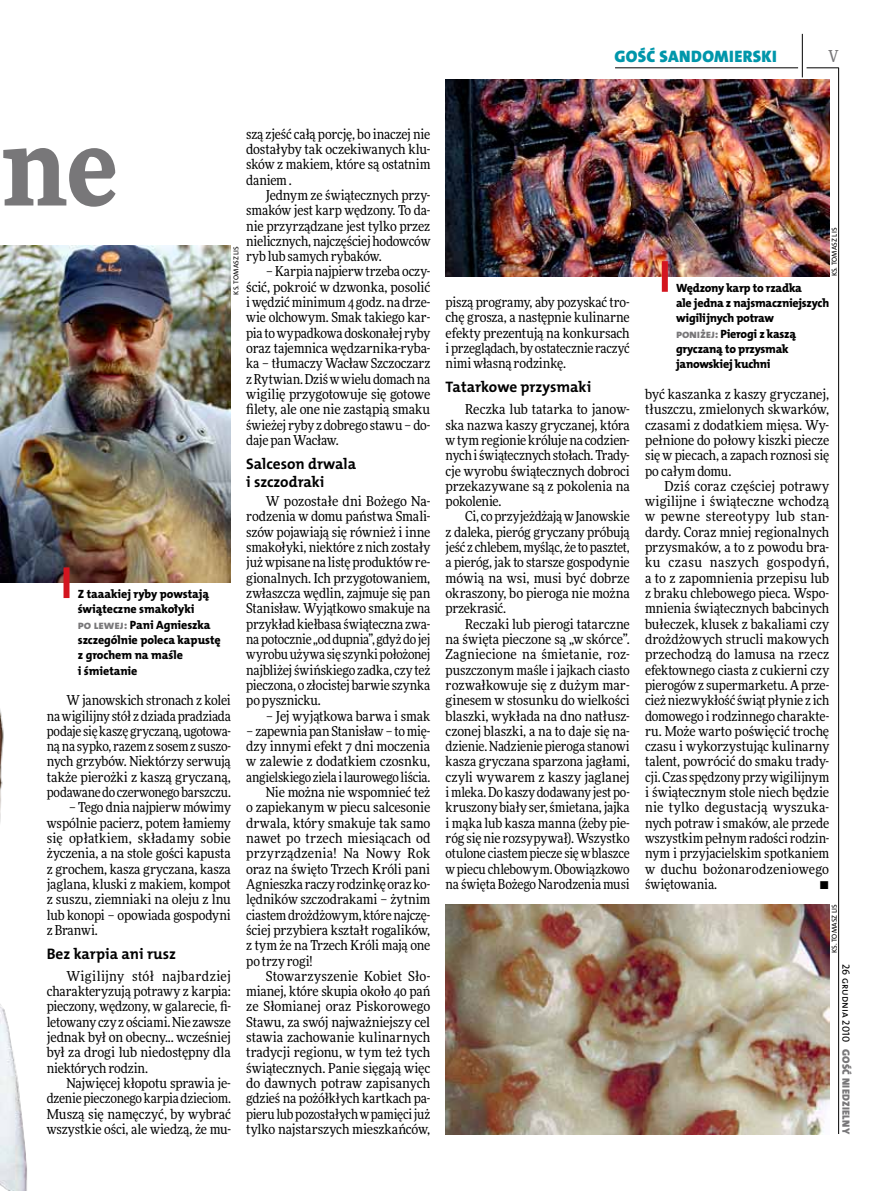
<style>
.page{position:relative;width:893px;height:1191px;background:#fff}
.page>*{position:absolute;margin:0;border:0;box-sizing:border-box;transform-origin:0 0}
.t1{font:900 109.5px "Freeday Narrow";color:#787779}
.t2{font:16.65px "The Mix HP9 Blk";letter-spacing:.02em;color:#0096aa}
.t3{font:500 16.5px "Freeday Narrow";color:#787779;scale:.9 1}
.t4{font:15.3px/17.7px "The Mix HP7 Bld";color:#000}
.t5{font:13.65px/15.3px "Freeday Narrow News";letter-spacing:-.005em;color:#000;text-align:justify}
.t6{font:13.65px "Freeday Narrow News";letter-spacing:.015em;color:#000}
.t7{font:12px/15.3px "The Mix HP8 Ex Bld";letter-spacing:-.02em;color:#000}
.t8{font:10.5px "The Mix HP9 Blk";letter-spacing:.025em;color:#787779}
.t9{font:10.5px "The Mix HP5 Plain";color:#000}
.t10{font:7.2px "The Mix HP5 Plain";letter-spacing:.01em;color:#000}
.s1{color:#787779}
</style>
<div class="page">
<hr style="left:838px;top:68px;width:1px;height:1066px;background:#000">
<hr style="left:802px;top:34px;width:1px;height:43px;background:#000">
<hr style="left:806px;top:68px;width:33px;height:1px;background:#000">
<hr style="left:615px;top:68px;width:183px;height:1px;background:#000">
<img style="left:0;top:583px;width:69px;height:608px">
<img style="left:446px;top:80px;width:383px;height:196px">
<img style="left:446px;top:904px;width:383px;height:230px">
<img style="left:0;top:246px;width:231px;height:337px">
<div style="left:662px;top:261px;width:6px;height:31px;background:#d3151f"></div>
<div style="left:64px;top:567px;width:6px;height:31px;background:#d3151f"></div>
<p class="t2" style="left:615px;top:46px;width:164px">GOŚĆ SANDOMIERSKI</p>
<p class="t3" style="left:828px;top:46px;width:13px">V</p>
<p class="t5" style="left:246px;top:126px;width:186px">szą zjeść całą porcję, bo inaczej nie dostałyby tak oczekiwanych klu&shy;sków z makiem, które są ostatnim daniem .</p>
<p class="t5" style="left:246px;top:187px;width:186px;text-indent:20px">Jednym ze świątecznych przy&shy;smaków jest karp wędzony. To da&shy;nie przyrządzane jest tylko przez nielicznych, najczęściej hodowców ryb lub samych rybaków.</p>
<p class="t5" style="left:246px;top:264px;width:186px;text-indent:20px">– Karpia najpierw trzeba oczy&shy;ścić, pokroić w dzwonka, posolić i wędzić minimum 4 godz. na drze&shy;wie olchowym. Smak takiego kar&shy;pia to wypadkowa doskonałej ryby oraz tajemnica wędzarnika-ryba&shy;ka – tłumaczy Wacław Szczoczarz z Rytwian. Dziś w wielu domach na wigilię przygotowuje się gotowe filety, ale one nie zastąpią smaku świeżej ryby z dobrego stawu – do&shy;daje pan Wacław.</p>
<p class="t4" style="left:246px;top:455px;width:111px">Salceson drwala i szczodraki</p>
<p class="t5" style="left:246px;top:493px;width:186px;text-indent:20px">W pozostałe dni Bożego Na&shy;rodzenia w domu państwa Smali&shy;szów pojawiają się również i inne smakołyki, niektóre z nich zostały już wpisane na listę produktów re&shy;gionalnych. Ich przygotowaniem, zwłaszcza wędlin, zajmuje się pan Stanisław. Wyjątkowo smakuje na przykład kiełbasa świąteczna zwa&shy;na potocznie „od dupnia”, gdyż do jej wyrobu używa się szynki położonej najbliżej świńskiego zadka, czy też pieczona, o złocistej barwie szynka po pysznicku.</p>
<p class="t5" style="left:266px;top:708px;width:166px">– Jej wyjątkowa barwa i smak</p>
<p class="t5" style="left:246px;top:723px;width:186px">– zapewnia pan Stanisław – to mię-</p>
<p class="t5" style="left:246px;top:738px;width:186px">dzy innymi efekt 7 dni moczenia</p>
<p class="t5" style="left:246px;top:754px;width:186px">w zalewie z dodatkiem czosnku,</p>
<p class="t5" style="left:246px;top:769px;width:186px">angielskiego ziela i laurowego liścia.</p>
<p class="t5" style="left:266px;top:784px;width:166px">Nie można nie wspomnieć też</p>
<p class="t5" style="left:246px;top:799px;width:186px">o zapiekanym w piecu salcesonie</p>
<p class="t5" style="left:246px;top:815px;width:186px">drwala, który smakuje tak samo</p>
<p class="t5" style="left:246px;top:830px;width:186px">nawet po trzech miesiącach od</p>
<p class="t6" style="left:246px;top:845px;width:186px">przyrządzenia! Na Nowy Rok</p>
<p class="t5" style="left:246px;top:861px;width:186px">oraz na święto Trzech Króli pani</p>
<p class="t5" style="left:246px;top:876px;width:186px">Agnieszka raczy rodzinkę oraz ko-</p>
<p class="t5" style="left:246px;top:891px;width:186px">lędników szczodrakami – żytnim</p>
<p class="t5" style="left:246px;top:907px;width:186px">ciastem drożdżowym, które najczę-</p>
<p class="t5" style="left:246px;top:922px;width:186px">ściej przybiera kształt rogalików,</p>
<p class="t5" style="left:246px;top:937px;width:186px">z tym że na Trzech Króli mają one</p>
<p class="t5" style="left:246px;top:953px;width:68px">po trzy rogi!</p>
<p class="t5" style="left:266px;top:968px;width:166px">Stowarzyszenie Kobiet Sło-</p>
<p class="t5" style="left:246px;top:983px;width:186px">mianej, które skupia około 40 pań</p>
<p class="t5" style="left:246px;top:998px;width:186px">ze Słomianej oraz Piskorowego</p>
<p class="t5" style="left:246px;top:1014px;width:186px">Stawu, za swój najważniejszy cel</p>
<p class="t5" style="left:246px;top:1029px;width:186px">stawia zachowanie kulinarnych</p>
<p class="t5" style="left:246px;top:1044px;width:186px">tradycji regionu, w tym też tych</p>
<p class="t5" style="left:246px;top:1060px;width:186px">świątecznych. Panie sięgają więc</p>
<p class="t5" style="left:246px;top:1075px;width:186px">do dawnych potraw zapisanych</p>
<p class="t5" style="left:246px;top:1090px;width:186px">gdzieś na pożółkłych kartkach pa-</p>
<p class="t5" style="left:246px;top:1106px;width:186px">pieru lub pozostałych w pamięci już</p>
<p class="t5" style="left:246px;top:1121px;width:186px">tylko najstarszych mieszkańców,</p>
<h1 class="t1" style="left:2px;top:95px;width:118px">ne</h1>
<p class="t10" style="left:231px;top:294px;width:49px;rotate:-90deg">Ks. Tomasz Lis</p>
<p class="t7" style="left:78px;top:586px;width:144px">Z taaakiej ryby powstają świąteczne smakołyki<br><span class="s1">po lewej:</span> Pani Agnieszka szczególnie poleca kapustę z grochem na maśle<br>i śmietanie</p>
<p class="t5" style="left:47px;top:692px;width:186px;text-indent:20px">W janowskich stronach z kolei na wigilijny stół z dziada pradziada podaje się kaszę gryczaną, ugotowa&shy;ną na sypko, razem z sosem z suszo&shy;nych grzybów. Niektórzy serwują także pierożki z kaszą gryczaną, podawane do czerwonego barszczu.</p>
<p class="t5" style="left:47px;top:799px;width:186px;text-indent:22px">– Tego dnia najpierw mówimy wspólnie pacierz, potem łamiemy się opłatkiem, składamy sobie życzenia, a na stole gości kapusta z grochem, kasza gryczana, kasza jaglana, kluski z makiem, kompot z suszu, ziemniaki na oleju z lnu lub konopi – opowiada gospodyni z Branwi.</p>
<p class="t4" style="left:47px;top:945px;width:131px">Bez karpia ani rusz</p>
<p class="t5" style="left:47px;top:968px;width:186px;text-indent:20px">Wigilijny stół najbardziej charakteryzują potrawy z karpia: pieczony, wędzony, w galarecie, fi&shy;letowany czy z ościami. Nie zawsze jednak był on obecny... wcześniej był za drogi lub niedostępny dla niektórych rodzin.</p>
<p class="t5" style="left:47px;top:1075px;width:186px;text-indent:20px">Najwięcej kłopotu sprawia je&shy;dzenie pieczonego karpia dzieciom.<br>Muszą się namęczyć, by wybrać wszystkie ości, ale wiedzą, że mu-</p>
<p class="t5" style="left:446px;top:294px;width:186px">piszą programy, aby pozyskać tro&shy;chę grosza, a następnie kulinarne efekty prezentują na konkursach i przeglądach, by ostatecznie raczyć nimi własną rodzinkę.</p>
<p class="t4" style="left:446px;top:378px;width:147px">Tatarkowe przysmaki</p>
<p class="t5" style="left:446px;top:401px;width:186px;text-indent:20px">Reczka lub tatarka to janow&shy;ska nazwa kaszy gryczanej, która w tym regionie króluje na codzien&shy;nych i świątecznych stołach. Trady&shy;cje wyrobu świątecznych dobroci przekazywane są z pokolenia na pokolenie.</p>
<p class="t5" style="left:446px;top:509px;width:186px;text-indent:20px">Ci, co przyjeżdżają w Janowskie z daleka, pieróg gryczany próbują jeść z chlebem, myśląc, że to pasztet, a pieróg, jak to starsze gospodynie mówią na wsi, musi być dobrze okraszony, bo pieroga nie można przekrasić.</p>
<p class="t5" style="left:446px;top:616px;width:186px;text-indent:20px">Reczaki lub pierogi tatarczne na święta pieczone są „w skórce”.<br>Zagniecione na śmietanie, roz&shy;puszczonym maśle i jajkach ciasto rozwałkowuje się z dużym mar&shy;ginesem w stosunku do wielkości blaszki, wykłada na dno natłusz&shy;czonej blaszki, a na to daje się na&shy;dzienie. Nadzienie pieroga stanowi kasza gryczana sparzona jagłami, czyli wywarem z kaszy jaglanej i mleka. Do kaszy dodawany jest po&shy;kruszony biały ser, śmietana, jajka i mąka lub kasza manna (żeby pie&shy;róg się nie rozsypywał). Wszystko otulone ciastem piecze się w blaszce w piecu chlebowym. Obowiązkowo na święta Bożego Narodzenia musi</p>
<p class="t10" style="left:830px;top:276px;width:49px;rotate:-90deg">Ks. Tomasz Lis</p>
<p class="t7" style="left:676px;top:280px;width:155px">Wędzony karp to rzadka<br>ale jedna z najsmaczniejszych wigilijnych potraw<br><span class="s1">poniżej:</span> Pierogi z kaszą gryczaną to przysmak janowskiej kuchni</p>
<p class="t5" style="left:645px;top:386px;width:186px">być kaszanka z kaszy gryczanej, tłuszczu, zmielonych skwarków, czasami z dodatkiem mięsa. Wy&shy;pełnione do połowy kiszki piecze się w piecach, a zapach roznosi się po całym domu.</p>
<p class="t5" style="left:645px;top:478px;width:186px;text-indent:20px">Dziś coraz częściej potrawy wigilijne i świąteczne wchodzą w pewne stereotypy lub stan&shy;dardy. Coraz mniej regionalnych przysmaków, a to z powodu bra&shy;ku czasu naszych gospodyń, a to z zapomnienia przepisu lub z braku chlebowego pieca. Wspo&shy;mnienia świątecznych babcinych bułeczek, klusek z bakaliami czy drożdżowych strucli makowych przechodzą do lamusa na rzecz efektownego ciasta z cukierni czy pierogów z supermarketu. A prze&shy;cież niezwykłość świąt płynie z ich domowego i rodzinnego charakte&shy;ru. Może warto poświęcić trochę czasu i wykorzystując kulinarny talent, powrócić do smaku trady&shy;cji. Czas spędzony przy wigilijnym i świątecznym stole niech będzie nie tylko degustacją wyszuka&shy;nych potraw i smaków, ale przede wszystkim pełnym radości rodzin&shy;nym i przyjacielskim spotkaniem w duchu bożonarodzeniowego świętowania.</p>
<p class="t5" style="left:819px;top:876px;width:11px">•</p>
<p class="t10" style="left:830px;top:953px;width:49px;rotate:-90deg">Ks. Tomasz Lis</p>
<p class="t9" style="left:853px;top:964px;width:80px;rotate:90deg">26 grudnia 2010</p>
<p class="t8" style="left:853px;top:1049px;width:86px;rotate:90deg">GOŚĆ NIEDZIELNY</p>
</div>
